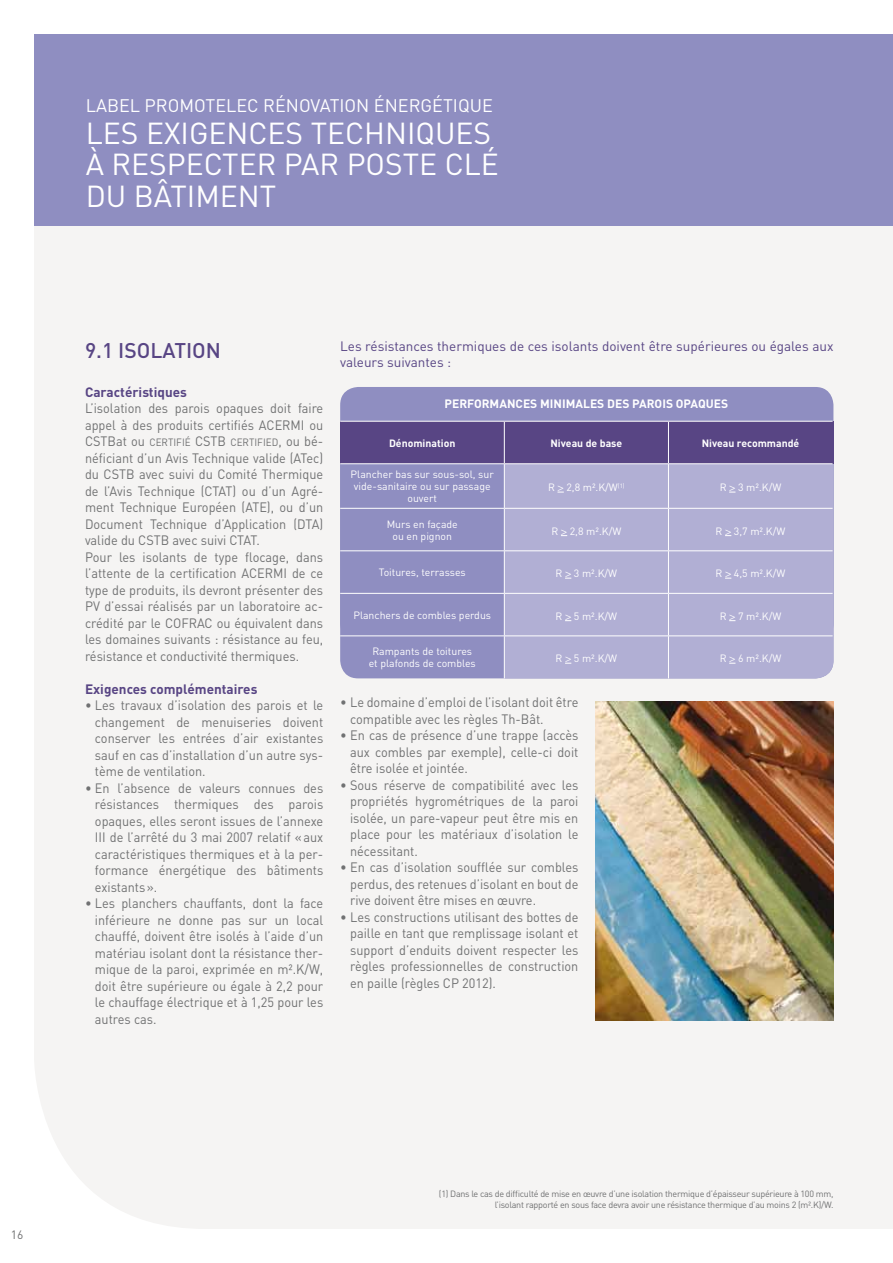
<style>
.page{position:relative;width:893px;height:1263px;background:#fff}
.page>*{position:absolute;margin:0;border:0;box-sizing:border-box;transform-origin:0 0}
.t1{font:30px/31.5px "DIN";color:#fff}
.t2{font:500 21px "DIN";color:#584584}
.t3{font:18px "DIN";color:#fff}
.t4{font:13.5px/16.5px "DIN";color:#707172;text-align:justify;scale:.94 1}
.t5{font:13.5px/16.2px "DIN";color:#584584}
.t6{font:700 13.5px "DIN";color:#584584}
.t7{font:700 12px "DIN";color:#fff}
.t8{font:12px "DIN";color:#707172}
.t9{font:10.5px/12px "DIN";color:#fff;text-align:center}
.t10{font:700 10.5px "DIN";color:#fff}
.t11{font:10.5px "DIN";color:#707172;scale:.94 1}
.t12{font:9px/10.5px "DIN";letter-spacing:-.03em;color:#707172;text-align:right}
.s1{font-size:10.5px}
.s2{font-size:13.5px}
.s3{font-family:"Helvetica Neue"}
</style>
<div class="page">
<div style="left:34px;top:225px;width:859px;height:1004px;background:#f5f4f3"></div>
<div style="left:34px;top:34px;width:859px;height:191px;background:#8f8ec1"></div>
<img style="left:595px;top:701px;width:238px;height:319px">
<div style="left:340px;top:387px;width:493px;height:255px;background:#8f8ec1;border-radius:18px"></div>
<div style="left:340px;top:426px;width:493px;height:252px;background:#8f8ec1;border-radius:18px"></div>
<div style="left:505px;top:464px;width:328px;height:214px;background:#b1afd4"></div>
<div style="left:340px;top:421px;width:493px;height:43px;background:#584584"></div>
<hr style="left:504px;top:422px;width:1px;height:41px;background:#fff">
<hr style="left:668px;top:422px;width:1px;height:41px;background:#fff">
<hr style="left:340px;top:463px;width:164px;height:1px;background:#fff">
<hr style="left:504px;top:463px;width:164px;height:1px;background:#fff">
<hr style="left:504px;top:464px;width:1px;height:44px;background:#fff">
<hr style="left:668px;top:463px;width:165px;height:1px;background:#fff">
<hr style="left:668px;top:464px;width:1px;height:44px;background:#fff">
<hr style="left:340px;top:508px;width:164px;height:1px;background:#fff">
<hr style="left:504px;top:508px;width:164px;height:1px;background:#fff">
<hr style="left:504px;top:509px;width:1px;height:41px;background:#fff">
<hr style="left:668px;top:508px;width:165px;height:1px;background:#fff">
<hr style="left:668px;top:509px;width:1px;height:41px;background:#fff">
<hr style="left:340px;top:550px;width:164px;height:1px;background:#fff">
<hr style="left:504px;top:550px;width:164px;height:1px;background:#fff">
<hr style="left:504px;top:551px;width:1px;height:42px;background:#fff">
<hr style="left:668px;top:550px;width:165px;height:1px;background:#fff">
<hr style="left:668px;top:551px;width:1px;height:42px;background:#fff">
<hr style="left:340px;top:593px;width:164px;height:1px;background:#fff">
<hr style="left:504px;top:593px;width:164px;height:1px;background:#fff">
<hr style="left:504px;top:594px;width:1px;height:41px;background:#fff">
<hr style="left:668px;top:593px;width:165px;height:1px;background:#fff">
<hr style="left:668px;top:594px;width:1px;height:41px;background:#fff">
<hr style="left:340px;top:635px;width:164px;height:1px;background:#fff">
<hr style="left:504px;top:635px;width:164px;height:1px;background:#fff">
<hr style="left:504px;top:636px;width:1px;height:42px;background:#fff">
<hr style="left:668px;top:635px;width:165px;height:1px;background:#fff">
<hr style="left:668px;top:636px;width:1px;height:42px;background:#fff">
<hr style="left:340px;top:421px;width:164px;height:1px;background:#fff">
<hr style="left:504px;top:421px;width:164px;height:1px;background:#fff">
<hr style="left:668px;top:421px;width:165px;height:1px;background:#fff">
<h3 class="t3" style="left:86px;top:95px;width:12px">label</h3>
<h3 class="t3" style="left:145px;top:95px;width:13px">promotelec</h3>
<h3 class="t3" style="left:263px;top:95px;width:12px">rénovation</h3>
<h3 class="t3" style="left:374px;top:95px;width:12px">énergétique</h3>
<h1 class="t1" style="left:86px;top:117px;width:407px">LES EXIGENCES TECHNIQUES<br>À Respecter</h1>
<h1 class="t1" style="left:284px;top:148px;width:197px">PAR POSTE Clé</h1>
<h1 class="t1" style="left:86px;top:180px;width:87px">DU Bâtiment</h1>
<h2 class="t2" style="left:85px;top:336px;width:113px">9.1 ISOLATION</h2>
<p class="t6" style="left:85px;top:383px;width:103px">Caractéristiques</p>
<p class="t4" style="left:85px;top:400px;width:255px">L’isolation des parois opaques doit faire appel à des produits certifiés ACERMI ou CSTBat ou <span class="s1">certifié</span></p>
<p class="t4" style="left:85px;top:433px;width:255px;text-align:left;text-indent:193px">, ou bé&shy;néficiant d’un Avis Technique valide (ATec) du CSTB avec suivi du Comité Thermique de l’Avis Technique (CTAT) ou d’un Agré&shy;ment Technique Européen (ATE), ou d’un Document Technique d’Application (DTA) valide du CSTB avec suivi CTAT.<br>Pour les isolants de type flocage, dans l’attente de la certification ACERMI de ce type de produits, ils devront présenter des PV d’essai réalisés par un laboratoire ac&shy;crédité par le COFRAC ou équivalent dans les domaines suivants : résistance au feu, résistance et conductivité thermiques.</p>
<p class="t6" style="left:85px;top:680px;width:174px">Exigences complémentaires</p>
<p class="t4" style="left:95px;top:697px;width:244px;text-indent:-10px">• Les travaux d’isolation des parois et le changement de menuiseries doivent conserver les entrées d’air existantes sauf en cas d’installation d’un autre sys&shy;tème de ventilation.</p>
<p class="t4" style="left:95px;top:779px;width:244px;text-indent:-10px">• En l’absence de valeurs connues des résistances thermiques des parois opaques, elles seront issues de l’annexe III de l’arrêté du 3 mai 2007 relatif «aux caractéristiques thermiques et à la per&shy;formance énergétique des bâtiments existants».</p>
<p class="t4" style="left:95px;top:895px;width:244px;text-indent:-10px">• Les planchers chauffants, dont la face inférieure ne donne pas sur un local chauffé, doivent être isolés à l’aide d’un matériau isolant dont la résistance ther&shy;mique de la paroi, exprimée en m².K/W, doit être supérieure ou égale à 2,2 pour le chauffage électrique et à 1,25 pour les autres cas.</p>
<p class="t11" style="left:195px;top:436px;width:45px"><span class="s2">CSTB</span> certified</p>
<p class="t5" style="left:340px;top:338px;width:495px">Les résistances thermiques de ces isolants doivent être supérieures ou égales aux valeurs suivantes :</p>
<p class="t7" style="left:445px;top:396px;width:9px">PER</p>
<p class="t7" style="left:467px;top:396px;width:41px">FORMANCES</p>
<p class="t7" style="left:540px;top:396px;width:75px">MINIMALES DES</p>
<p class="t7" style="left:632px;top:396px;width:8px">PAROIS</p>
<p class="t7" style="left:676px;top:396px;width:9px">OPAQUES</p>
<p class="t10" style="left:389px;top:436px;width:68px">Dénomination</p>
<p class="t10" style="left:550px;top:436px;width:73px">N iveau de base</p>
<p class="t10" style="left:702px;top:436px;width:99px">N iveau recommandé</p>
<p class="t9" style="left:351px;top:468px;width:145px">Plancher bas sur sous-sol, sur vide-sanitaire ou sur passage ouvert</p>
<p class="t9" style="left:548px;top:481px;width:78px">R <span class="s3">&gt;</span> 2,8 m².K/W<sup>(1)</sup></p>
<p class="t9" style="left:720px;top:481px;width:63px">R <span class="s3">&gt;</span> 3 m².K/W</p>
<p class="t9" style="left:387px;top:518px;width:73px">Murs en façade ou en pignon</p>
<p class="t9" style="left:551px;top:525px;width:71px">R <span class="s3">&gt;</span> 2,8 m².K/W</p>
<p class="t9" style="left:716px;top:525px;width:71px">R <span class="s3">&gt;</span> 3,7 m².K/W</p>
<p class="t9" style="left:379px;top:566px;width:89px">Toitures, terrasses</p>
<p class="t9" style="left:556px;top:567px;width:63px">R <span class="s3">&gt;</span> 3 m².K/W</p>
<p class="t9" style="left:716px;top:567px;width:71px">R <span class="s3">&gt;</span> 4,5 m².K/W</p>
<p class="t9" style="left:353px;top:609px;width:139px">Planchers de combles perdus</p>
<p class="t9" style="left:556px;top:610px;width:63px">R <span class="s3">&gt;</span> 5 m².K/W</p>
<p class="t9" style="left:720px;top:610px;width:63px">R <span class="s3">&gt;</span> 7 m².K/W</p>
<p class="t9" style="left:369px;top:645px;width:109px">Rampants de toitures et plafonds de combles</p>
<p class="t9" style="left:556px;top:652px;width:63px">R <span class="s3">&gt;</span> 5 m².K/W</p>
<p class="t9" style="left:720px;top:652px;width:63px">R <span class="s3">&gt;</span> 6 m².K/W</p>
<p class="t4" style="left:350px;top:694px;width:244px;text-indent:-10px">• Le domaine d’emploi de l’isolant doit être compatible avec les règles Th-Bât.</p>
<p class="t4" style="left:350px;top:727px;width:244px;text-indent:-10px">• En cas de présence d’une trappe (accès aux combles par exemple), celle-ci doit être isolée et jointée.</p>
<p class="t4" style="left:350px;top:777px;width:244px;text-indent:-10px">• Sous réserve de compatibilité avec les propriétés hygrométriques de la paroi isolée, un pare-vapeur peut être mis en place pour les matériaux d’isolation le nécessitant.</p>
<p class="t4" style="left:350px;top:859px;width:244px;text-indent:-10px">• En cas d’isolation soufflée sur combles perdus, des retenues d’isolant en bout de rive doivent être mises en œuvre.</p>
<p class="t4" style="left:350px;top:908px;width:244px;text-indent:-10px">• Les constructions utilisant des bottes de paille en tant que remplissage isolant et support d’enduits doivent respecter les règles professionnelles de construction en paille (règles CP 2012).</p>
<p class="t8" style="left:11px;top:1227px;width:14px">16</p>
<p class="t12" style="left:439px;top:1188px;width:396px">(1) Dans le cas de difficulté de mise en œuvre d’une isolation thermique d’épaisseur supérieure à 100 mm, l’isolant rapporté en sous face devra avoir une résistance thermique d’au moins 2 (m².K)/W.</p>
</div>
